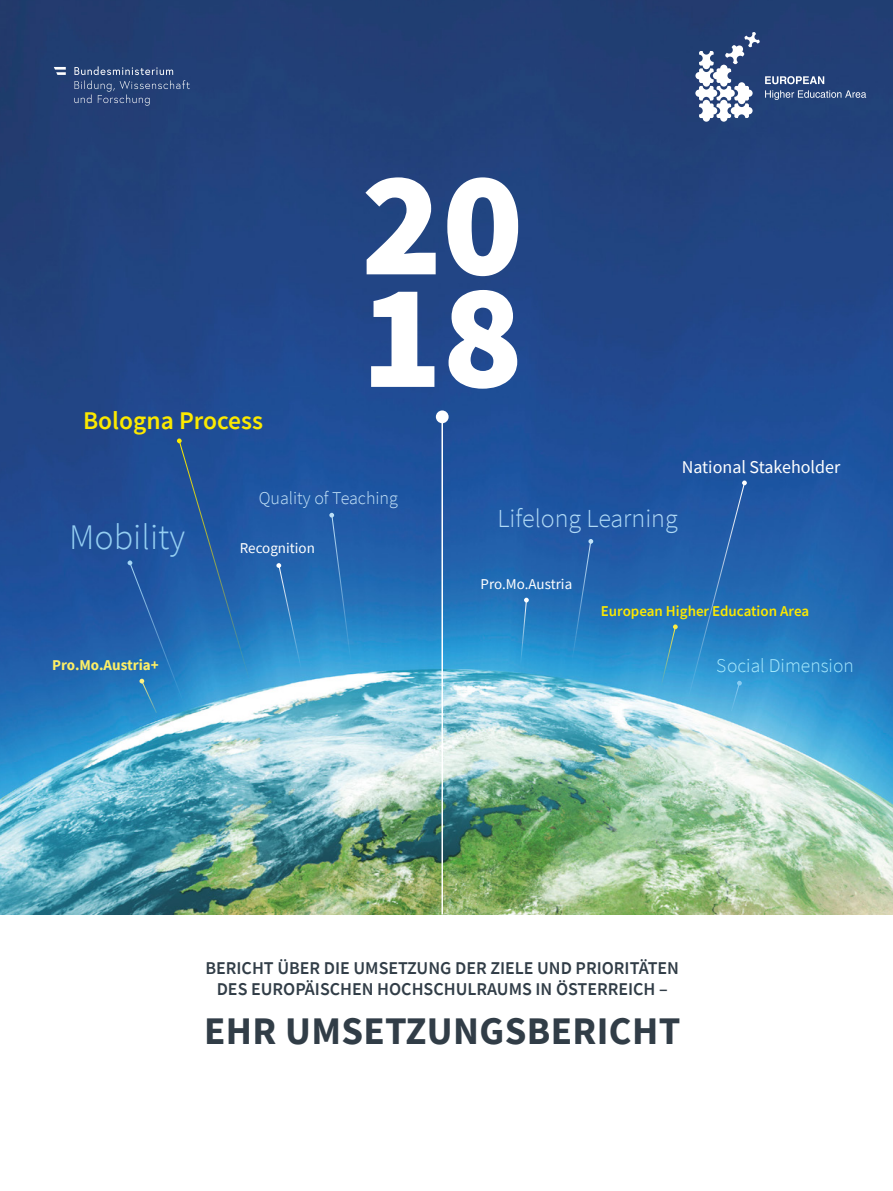
<style>
.page{position:relative;width:893px;height:1191px;background:#fff}
.page>*{position:absolute;margin:0;border:0;box-sizing:border-box;transform-origin:0 0}
.t1{font:900 150px "Source Sans Pro";color:#fff}
.t2{font:700 39px "Source Sans Pro";letter-spacing:.01em;color:#313d47}
.t3{font:300 36px "Source Sans Pro";color:#95cff2}
.t4{font:300 25.95px "Source Sans Pro";color:#b0daf6}
.t5{font:600 25.5px "Source Sans Pro";color:#fce900}
.t6{font:300 19.5px "Source Sans Pro";color:#95cff2}
.t7{font:600 18px/21px "Source Sans Pro";color:#313d47;text-align:center}
.t8{font:18px "Source Sans Pro";color:#fff}
.t9{font:300 18px "Source Sans Pro";color:#c5e3f8}
.t10{font:600 15px "Source Sans Pro";color:#fce900}
.t11{font:15px "Source Sans Pro";color:#fff}
.t12{font:700 15px "Source Sans Pro";color:#feef65}
</style>
<div class="page">
<img style="left:0;top:0;width:893px;height:914px">
<hr style="left:441px;top:417px;width:2px;height:497px;background:#fff">
<div style="left:436px;top:410px;width:13px;height:13px;background:#fff;border-radius:50%"></div>
<svg style="left:519px;top:597px;width:10px;height:70px"></svg>
<svg style="left:329px;top:513px;width:23px;height:152px;background:#2978bc"></svg>
<svg style="left:276px;top:563px;width:27px;height:110px;background:#2e82c3"></svg>
<svg style="left:569px;top:539px;width:24px;height:131px;background:#2676bb"></svg>
<svg style="left:127px;top:438px;width:125px;height:276px;background:#2767ac"></svg>
<svg style="left:659px;top:624px;width:19px;height:68px"></svg>
<svg style="left:688px;top:480px;width:59px;height:232px;background:#2b76ba"></svg>
<svg style="left:695px;top:32px;width:171px;height:90px;background:#455e8c"></svg>
<img style="left:47px;top:60px;width:150px;height:50px">
<p class="t1" style="left:361px;top:121px;width:163px">20</p>
<p class="t5" style="left:83px;top:403px;width:182px">Bologna Process</p>
<p class="t1" style="left:361px;top:233px;width:163px">18</p>
<p class="t8" style="left:682px;top:455px;width:160px">National Stakeholder</p>
<p class="t3" style="left:69px;top:515px;width:118px">Mobility</p>
<p class="t12" style="left:52px;top:655px;width:108px">Pro.Mo.Austria+</p>
<p class="t9" style="left:259px;top:487px;width:141px">Quality of Teaching</p>
<p class="t11" style="left:240px;top:538px;width:77px">Recognition</p>
<p class="t4" style="left:497px;top:502px;width:182px">Lifelong Learning</p>
<p class="t11" style="left:481px;top:574px;width:93px">Pro.Mo.Austria</p>
<p class="t10" style="left:601px;top:601px;width:210px">European Higher Education Area</p>
<p class="t6" style="left:717px;top:654px;width:138px">Social Dimension</p>
<p class="t7" style="left:205px;top:957px;width:475px">BERICHT ÜBER DIE UMSETZUNG DER ZIELE UND PRIORITÄTEN<br>DES EUROPÄISCHEN HOCHSCHULRAUMS IN ÖSTERREICH –</p>
<p class="t2" style="left:204px;top:1004px;width:478px">EHR UMSETZUNGSBERICHT</p>
</div>
